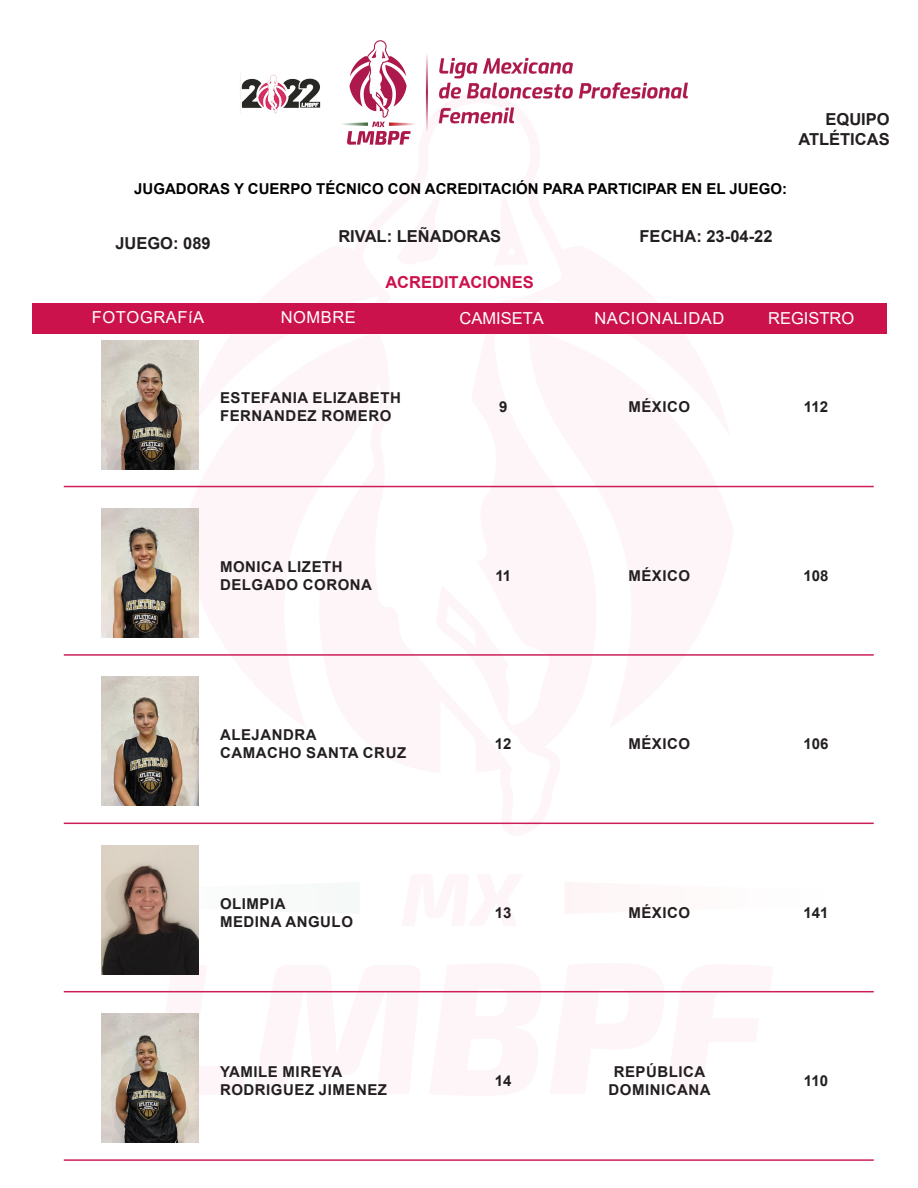
<style>
.page{position:relative;width:918px;height:1188px;background:#fff}
.page>*{position:absolute;margin:0;border:0;box-sizing:border-box;transform-origin:0 0}
.t1{font:700 16.5px/19.8px "Arial";color:#231f20;text-align:right}
.t2{font:16.5px "Arial";letter-spacing:.035em;color:#fff}
.t3{font:16.5px "Arial";color:#fff}
.t4{font:700 16.5px "Arial";color:#cc124c}
.t5{font:700 15px/18px "Arial";letter-spacing:.035em;color:#231f20;text-align:center}
.t6{font:700 15px "Arial";color:#000}
</style>
<div class="page">
<svg style="left:146px;top:953px;width:639px;height:153px"></svg>
<svg style="left:101px;top:871px;width:98px;height:54px"></svg>
<svg style="left:360px;top:485px;width:204px;height:340px"></svg>
<div style="left:33px;top:303px;width:854px;height:31px;background:#cc124c"></div>
<img style="left:240px;top:40px;width:447px;height:105px">
<img style="left:102px;top:340px;width:96px;height:129px">
<hr style="left:64px;top:486px;width:810px;height:1px;background:#cc1f56">
<img style="left:102px;top:509px;width:96px;height:129px">
<hr style="left:64px;top:654px;width:810px;height:2px;background:#cc1f56">
<img style="left:102px;top:677px;width:96px;height:129px">
<hr style="left:64px;top:823px;width:810px;height:1px;background:#cc1f56">
<img style="left:102px;top:845px;width:96px;height:129px">
<hr style="left:64px;top:991px;width:810px;height:1px;background:#cc1f56">
<img style="left:102px;top:1014px;width:96px;height:129px">
<hr style="left:64px;top:1159px;width:810px;height:2px;background:#cc1f56">
<p class="t1" style="left:798px;top:110px;width:93px">EQUIPO<br>ATLÉTICAS</p>
<p class="t6" style="left:134px;top:178px;width:654px">JUGADORAS Y CUERPO TÉCNICO CON ACREDITACIÓN PARA PARTICIPAR EN EL JUEGO:</p>
<p class="t1" style="left:115px;top:233px;width:97px">JUEGO: 089</p>
<p class="t1" style="left:338px;top:227px;width:164px">RIVAL: LEÑADORAS</p>
<p class="t1" style="left:640px;top:227px;width:134px">FECHA: 23-04-22</p>
<p class="t4" style="left:385px;top:271px;width:150px">ACREDITACIONES</p>
<p class="t2" style="left:92px;top:306px;width:114px">FOTOGRAFíA</p>
<p class="t2" style="left:281px;top:306px;width:77px">NOMBRE</p>
<p class="t3" style="left:460px;top:307px;width:86px">CAMISETA</p>
<p class="t3" style="left:768px;top:307px;width:88px">REGISTRO</p>
<p class="t2" style="left:594px;top:307px;width:131px">NACIONALIDAD</p>
<p class="t5" style="left:220px;top:389px;width:182px">ESTEFANIA ELIZABETH</p>
<p class="t5" style="left:220px;top:407px;width:173px">FERNANDEZ ROMERO</p>
<p class="t5" style="left:220px;top:558px;width:124px">MONICA LIZETH</p>
<p class="t5" style="left:220px;top:576px;width:154px">DELGADO CORONA</p>
<p class="t5" style="left:220px;top:726px;width:98px">ALEJANDRA</p>
<p class="t5" style="left:220px;top:744px;width:188px">CAMACHO SANTA CRUZ</p>
<p class="t5" style="left:220px;top:894px;width:67px">OLIMPIA</p>
<p class="t5" style="left:220px;top:912px;width:134px">MEDINA ANGULO</p>
<p class="t5" style="left:220px;top:1063px;width:124px">YAMILE MIREYA</p>
<p class="t5" style="left:220px;top:1081px;width:169px">RODRIGUEZ JIMENEZ</p>
<p class="t5" style="left:499px;top:398px;width:10px">9</p>
<p class="t5" style="left:628px;top:398px;width:63px">MÉXICO</p>
<p class="t5" style="left:804px;top:398px;width:26px">112</p>
<p class="t5" style="left:495px;top:567px;width:17px">11</p>
<p class="t5" style="left:628px;top:567px;width:63px">MÉXICO</p>
<p class="t5" style="left:804px;top:567px;width:27px">108</p>
<p class="t5" style="left:495px;top:735px;width:18px">12</p>
<p class="t5" style="left:628px;top:735px;width:63px">MÉXICO</p>
<p class="t5" style="left:804px;top:735px;width:27px">106</p>
<p class="t5" style="left:495px;top:903px;width:18px">13</p>
<p class="t5" style="left:628px;top:903px;width:63px">MÉXICO</p>
<p class="t5" style="left:804px;top:903px;width:27px">141</p>
<p class="t5" style="left:495px;top:1072px;width:18px">14</p>
<p class="t5" style="left:609px;top:1063px;width:104px">REPÚBLICA<br>DOMINICANA</p>
<p class="t5" style="left:804px;top:1072px;width:26px">110</p>
</div>
